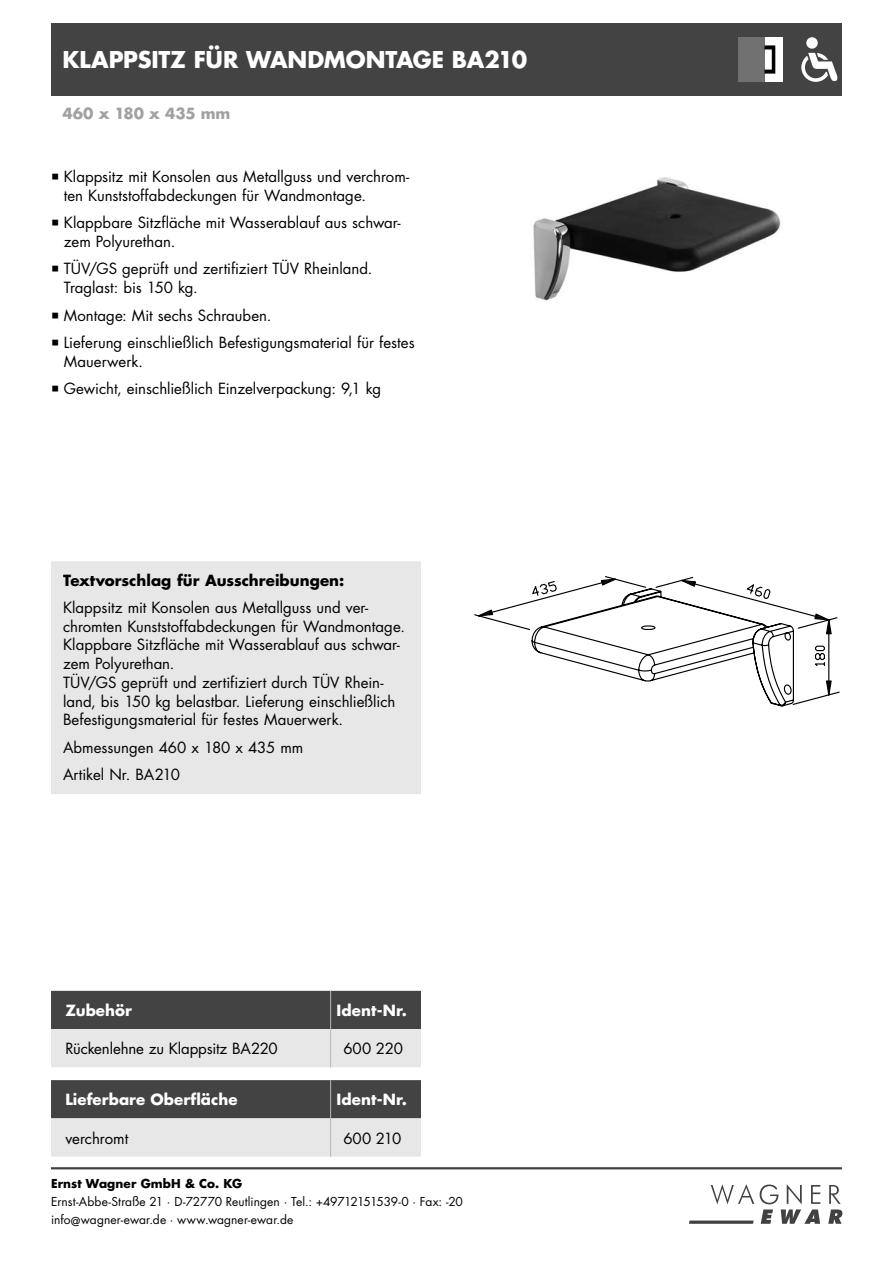
<style>
.page{position:relative;width:893px;height:1263px;background:#fff}
.page>*{position:absolute;margin:0;border:0;box-sizing:border-box;transform-origin:0 0}
.t1{font:700 22.5px "Futura Std";letter-spacing:-.01em;color:#fff}
.t2{font:15px/18.8px "Futura Std";color:#000}
.t3{font:700 15px "Futura Std";letter-spacing:.005em;color:#fff}
.t4{font:700 15px "Futura Std";color:#000}
.t5{font:700 15px "Futura Std";color:#a1a1a1}
.t6{font:12px/18px "Futura Std";color:#000}
.t7{font:700 12px "Futura Std";letter-spacing:.01em;color:#000}
</style>
<div class="page">
<svg style="left:689px;top:1184px;width:153px;height:40px"></svg>
<hr style="left:51px;top:1167px;width:791px;height:2px;background:#434343">
<div style="left:51px;top:23px;width:791px;height:73px;background:#434343"></div>
<img style="left:533px;top:177px;width:248px;height:124px">
<svg style="left:485px;top:576px;width:355px;height:131px"></svg>
<svg style="left:474px;top:609px;width:20px;height:9px"></svg>
<svg style="left:531px;top:577px;width:304px;height:125px"></svg>
<div style="left:738px;top:37px;width:45px;height:45px;background:#fff"></div>
<div style="left:738px;top:37px;width:26px;height:45px;background:#717171"></div>
<svg style="left:764px;top:45px;width:11px;height:29px"></svg>
<svg style="left:51px;top:1080px;width:370px;height:77px;background:#969696"></svg>
<hr style="left:330px;top:1080px;width:1px;height:38px;background:#b8b8b8">
<hr style="left:330px;top:1118px;width:1px;height:39px;background:#b8b8b8">
<div style="left:806px;top:37px;width:12px;height:12px;background:#fff;border-radius:50%"></div>
<svg style="left:801px;top:53px;width:36px;height:29px"></svg>
<svg style="left:51px;top:991px;width:370px;height:76px;background:#949494"></svg>
<hr style="left:330px;top:991px;width:1px;height:38px;background:#b8b8b8">
<hr style="left:330px;top:1029px;width:1px;height:38px;background:#b8b8b8">
<div style="left:57px;top:567px;width:358px;height:221px;background:#e7e7e7"></div>
<div style="left:51px;top:561px;width:370px;height:233px;border:12px solid #e7e7e7"></div>
<h1 class="t1" style="left:63px;top:49px;width:466px">KLAPPSITZ FÜR WANDMONTAGE BA210</h1>
<p class="t5" style="left:63px;top:106px;width:169px">460 x 180 x 435 mm</p>
<p class="t2" style="left:64px;top:169px;width:347px">Klappsitz mit Konsolen aus Metallguss und verchrom&shy;ten Kunststoffabdeckungen für Wandmontage.</p>
<p class="t2" style="left:64px;top:215px;width:338px">Klappbare Sitzfläche mit Wasserablauf aus schwar&shy;zem Polyurethan.</p>
<p class="t2" style="left:64px;top:261px;width:310px">TÜV/GS geprüft und zertifiziert TÜV Rheinland.<br>Traglast: bis 150 kg.</p>
<p class="t2" style="left:64px;top:302px;width:352px;line-height:27.3px">Montage: Mit sechs Schrauben.<br>Lieferung einschließlich Befestigungsmaterial für festes</p>
<p class="t2" style="left:64px;top:348px;width:319px;line-height:27.3px">Mauerwerk.<br>Gewicht, einschließlich Einzelverpackung: 9,1 kg</p>
<p class="t4" style="left:63px;top:573px;width:283px">Textvorschlag für Ausschreibungen:</p>
<p class="t2" style="left:63px;top:599px;width:344px">Klappsitz mit Konsolen aus Metallguss und ver&shy;chromten Kunststoffabdeckungen für Wandmontage.<br>Klappbare Sitzfläche mit Wasserablauf aus schwar&shy;zem Polyurethan.<br>TÜV/GS geprüft und zertifiziert durch TÜV Rhein&shy;land, bis 150 kg belastbar. Lieferung einschließlich Befestigungsmaterial für festes Mauerwerk.</p>
<p class="t2" style="left:63px;top:735px;width:242px;line-height:27.3px">Abmessungen 460 x 180 x 435 mm<br>Artikel Nr. BA210</p>
<p class="t3" style="left:65px;top:1004px;width:68px">Zubehör</p>
<p class="t3" style="left:336px;top:1004px;width:72px">Ident-Nr.</p>
<p class="t2" style="left:65px;top:1041px;width:214px">Rückenlehne zu Klappsitz BA220</p>
<p class="t2" style="left:343px;top:1041px;width:61px">600 220</p>
<p class="t3" style="left:65px;top:1093px;width:174px">Lieferbare Oberfläche</p>
<p class="t3" style="left:337px;top:1093px;width:72px">Ident-Nr.</p>
<p class="t2" style="left:65px;top:1130px;width:64px">verchromt</p>
<p class="t2" style="left:343px;top:1130px;width:59px">600 210</p>
<p class="t7" style="left:51px;top:1178px;width:193px">Ernst Wagner GmbH &amp; Co. KG</p>
<p class="t6" style="left:51px;top:1193px;width:413px">Ernst-Abbe-Straße 21 · D-72770 Reutlingen · Tel.: +49712151539-0 · Fax: -20 info@wagner-ewar.de · www.wagner-ewar.de</p>
</div>
